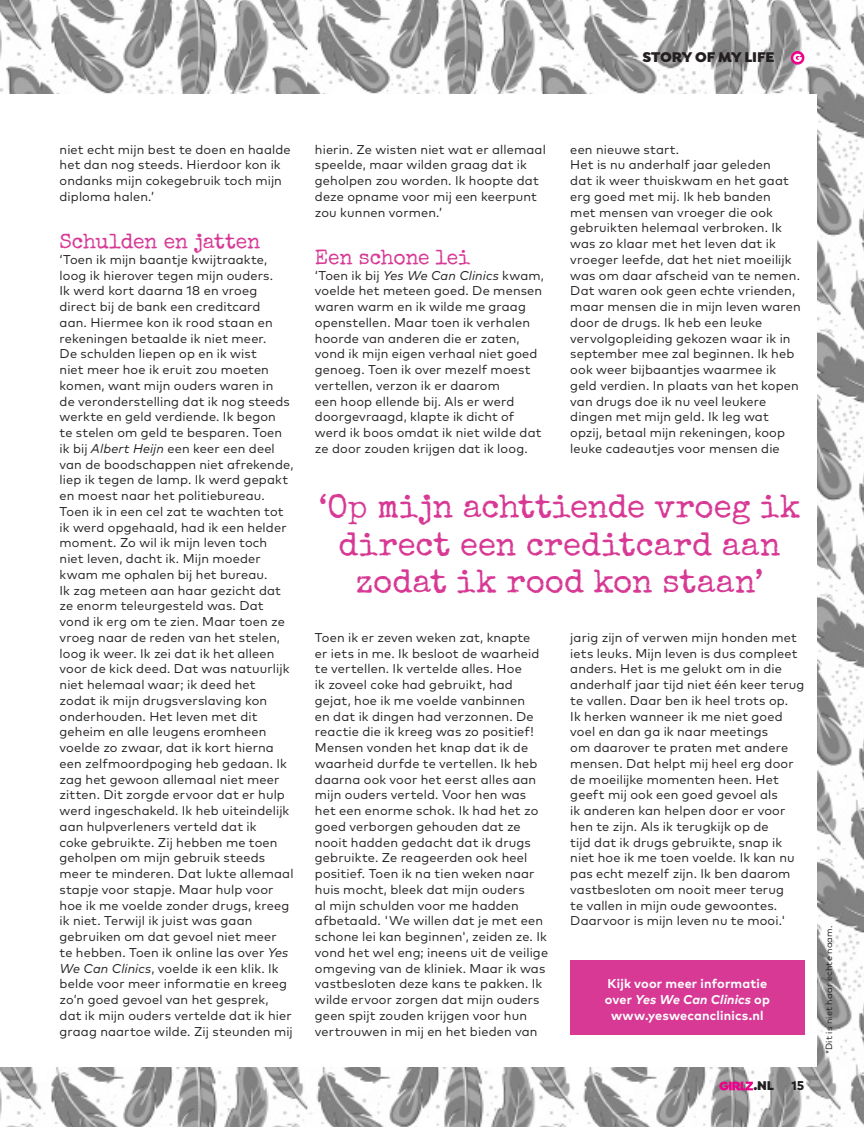
<style>
.page{position:relative;width:864px;height:1127px;background:#fff}
.page>*{position:absolute;margin:0;border:0;box-sizing:border-box;transform-origin:0 0}
.t1{font:33px/37.5px "Special Elite";color:#d73995;text-align:center}
.Tussenkop_Isidora_bo{font:21px "Special Elite";letter-spacing:-.015em;color:#d73995}
.t2{font:900 15px "Isidora";color:#231f20}
.t3{font:900 13.5px "Isidora";color:#231f20}
.Bodytekst_regular{font:12.75px/15.8px "Mark Pro";letter-spacing:.01em;color:#231f20}
.Bodytekst_regular-2{font:700 12.75px "Mark Pro";letter-spacing:.015em;color:#fff}
.Bodytekst_regular-3{font:italic 700 12.75px "Mark Pro";letter-spacing:.01em;color:#fff}
.t4{font:800 12.75px "Mark Pro";color:#231f20}
.Credit{font:9px "Mark Pro";letter-spacing:.02em;color:#231f20}
.s1{font-style:italic}
.s2{font-style:normal}
</style>
<div class="page">
<img style="left:0;top:0;width:863px;height:1127px">
<div style="left:0;top:94px;width:816px;height:973px;background:#fff"></div>
<svg style="left:790px;top:51px;width:14px;height:14px"></svg>
<svg style="left:793px;top:54px;width:8px;height:8px"></svg>
<svg style="left:719px;top:1081px;width:33px;height:9px"></svg>
<div style="left:570px;top:961px;width:234px;height:74px;background:#d73995"></div>
<p class="t2" style="left:642px;top:48px;width:134px">STORY OF MY LIFE</p>
<p class="Bodytekst_regular" style="left:60px;top:140px;width:232px">niet echt mijn best te doen en haalde het dan nog steeds. Hierdoor kon ik ondanks mijn cokegebruik toch mijn diploma halen.’</p>
<p class="Tussenkop_Isidora_bo" style="left:60px;top:228px;width:202px">Schulden en jatten</p>
<p class="Bodytekst_regular" style="left:60px;top:250px;width:235px">‘Toen ik mijn baantje kwijtraakte, loog ik hierover tegen mijn ouders.<br>Ik werd kort daarna 18 en vroeg direct bij de bank een creditcard<br>aan. Hiermee kon ik rood staan en rekeningen betaalde ik niet meer.<br>De schulden liepen op en ik wist<br>niet meer hoe ik eruit zou moeten komen, want mijn ouders waren in<br>de veronderstelling dat ik nog steeds werkte en geld verdiende. Ik begon<br>te stelen om geld te besparen. Toen ik bij <span class="s1">Albert Heijn</span> een keer een deel van de boodschappen niet afrekende, liep ik tegen de lamp. Ik werd gepakt en moest naar het politiebureau.<br>Toen ik in een cel zat te wachten tot ik werd opgehaald, had ik een helder moment. Zo wil ik mijn leven toch niet leven, dacht ik. Mijn moeder kwam me ophalen bij het bureau.<br>Ik zag meteen aan haar gezicht dat ze enorm teleurgesteld was. Dat vond ik erg om te zien. Maar toen ze vroeg naar de reden van het stelen, loog ik weer. Ik zei dat ik het alleen voor de kick deed. Dat was natuurlijk niet helemaal waar; ik deed het zodat ik mijn drugsverslaving kon onderhouden. Het leven met dit geheim en alle leugens eromheen voelde zo zwaar, dat ik kort hierna een zelfmoordpoging heb gedaan. Ik zag het gewoon allemaal niet meer zitten. Dit zorgde ervoor dat er hulp werd ingeschakeld. Ik heb uiteindelijk aan hulpverleners verteld dat ik<br>coke gebruikte. Zij hebben me toen geholpen om mijn gebruik steeds meer te minderen. Dat lukte allemaal stapje voor stapje. Maar hulp voor hoe ik me voelde zonder drugs, kreeg ik niet. Terwijl ik juist was gaan gebruiken om dat gevoel niet meer<br>te hebben. Toen ik online las over <span class="s1">Yes We Can Clinics</span>, voelde ik een klik. Ik belde voor meer informatie en kreeg zo’n goed gevoel van het gesprek, dat ik mijn ouders vertelde dat ik hier graag naartoe wilde. Zij steunden mij</p>
<p class="Bodytekst_regular" style="left:315px;top:140px;width:232px">hierin. Ze wisten niet wat er allemaal speelde, maar wilden graag dat ik geholpen zou worden. Ik hoopte dat deze opname voor mij een keerpunt zou kunnen vormen.’</p>
<p class="Tussenkop_Isidora_bo" style="left:315px;top:244px;width:156px">Een schone lei</p>
<p class="Bodytekst_regular" style="left:315px;top:266px;width:230px">‘Toen ik bij <span class="s1">Yes We Can Clinics</span> kwam, voelde het meteen goed. De mensen waren warm en ik wilde me graag openstellen. Maar toen ik verhalen hoorde van anderen die er zaten, vond ik mijn eigen verhaal niet goed genoeg. Toen ik over mezelf moest vertellen, verzon ik er daarom<br>een hoop ellende bij. Als er werd doorgevraagd, klapte ik dicht of werd ik boos omdat ik niet wilde dat ze door zouden krijgen dat ik loog.</p>
<p class="Bodytekst_regular" style="left:570px;top:140px;width:110px">een nieuwe start.</p>
<p class="Bodytekst_regular" style="left:570px;top:156px;width:232px">Het is nu anderhalf jaar geleden<br>dat ik weer thuiskwam en het gaat erg goed met mij. Ik heb banden<br>met mensen van vroeger die ook gebruikten helemaal verbroken. Ik was zo klaar met het leven dat ik vroeger leefde, dat het niet moeilijk was om daar afscheid van te nemen.<br>Dat waren ook geen echte vrienden, maar mensen die in mijn leven waren door de drugs. Ik heb een leuke vervolgopleiding gekozen waar ik in september mee zal beginnen. Ik heb ook weer bijbaantjes waarmee ik geld verdien. In plaats van het kopen van drugs doe ik nu veel leukere dingen met mijn geld. Ik leg wat opzij, betaal mijn rekeningen, koop leuke cadeautjes voor mensen die</p>
<p class="t1" style="left:319px;top:488px;width:483px">‘Op mijn achttiende vroeg ik direct een creditcard aan zodat ik rood kon staan’</p>
<p class="Bodytekst_regular" style="left:315px;top:628px;width:234px">Toen ik er zeven weken zat, knapte<br>er iets in me. Ik besloot de waarheid te vertellen. Ik vertelde alles. Hoe<br>ik zoveel coke had gebruikt, had gejat, hoe ik me voelde vanbinnen<br>en dat ik dingen had verzonnen. De reactie die ik kreeg was zo positief!<br>Mensen vonden het knap dat ik de waarheid durfde te vertellen. Ik heb daarna ook voor het eerst alles aan mijn ouders verteld. Voor hen was het een enorme schok. Ik had het zo goed verborgen gehouden dat ze nooit hadden gedacht dat ik drugs gebruikte. Ze reageerden ook heel positief. Toen ik na tien weken naar huis mocht, bleek dat mijn ouders<br>al mijn schulden voor me hadden afbetaald. 'We willen dat je met een schone lei kan beginnen', zeiden ze. Ik vond het wel eng; ineens uit de veilige omgeving van de kliniek. Maar ik was vastbesloten deze kans te pakken. Ik wilde ervoor zorgen dat mijn ouders geen spijt zouden krijgen voor hun vertrouwen in mij en het bieden van</p>
<p class="Bodytekst_regular" style="left:570px;top:628px;width:235px">jarig zijn of verwen mijn honden met iets leuks. Mijn leven is dus compleet anders. Het is me gelukt om in die anderhalf jaar tijd niet één keer terug te vallen. Daar ben ik heel trots op.<br>Ik herken wanneer ik me niet goed voel en dan ga ik naar meetings<br>om daarover te praten met andere mensen. Dat helpt mij heel erg door de moeilijke momenten heen. Het geeft mij ook een goed gevoel als<br>ik anderen kan helpen door er voor hen te zijn. Als ik terugkijk op de<br>tijd dat ik drugs gebruikte, snap ik niet hoe ik me toen voelde. Ik kan nu pas echt mezelf zijn. Ik ben daarom vastbesloten om nooit meer terug<br>te vallen in mijn oude gewoontes.<br>Daarvoor is mijn leven nu te mooi.'</p>
<p class="Bodytekst_regular-2" style="left:607px;top:974px;width:161px">Kijk voor meer informatie</p>
<p class="Bodytekst_regular-3" style="left:604px;top:990px;width:166px"><span class="s2">over</span> Yes We Can Clinics <span class="s2">op</span></p>
<p class="Bodytekst_regular-2" style="left:610px;top:1006px;width:154px">www.yeswecanclinics.nl</p>
<p class="t3" style="left:753px;top:1077px;width:22px">.NL</p>
<p class="t4" style="left:791px;top:1076px;width:14px">15</p>
<p class="Credit" style="left:822px;top:1054px;width:130px;rotate:-90deg">*Dit is niet haar echte naam.</p>
</div>
